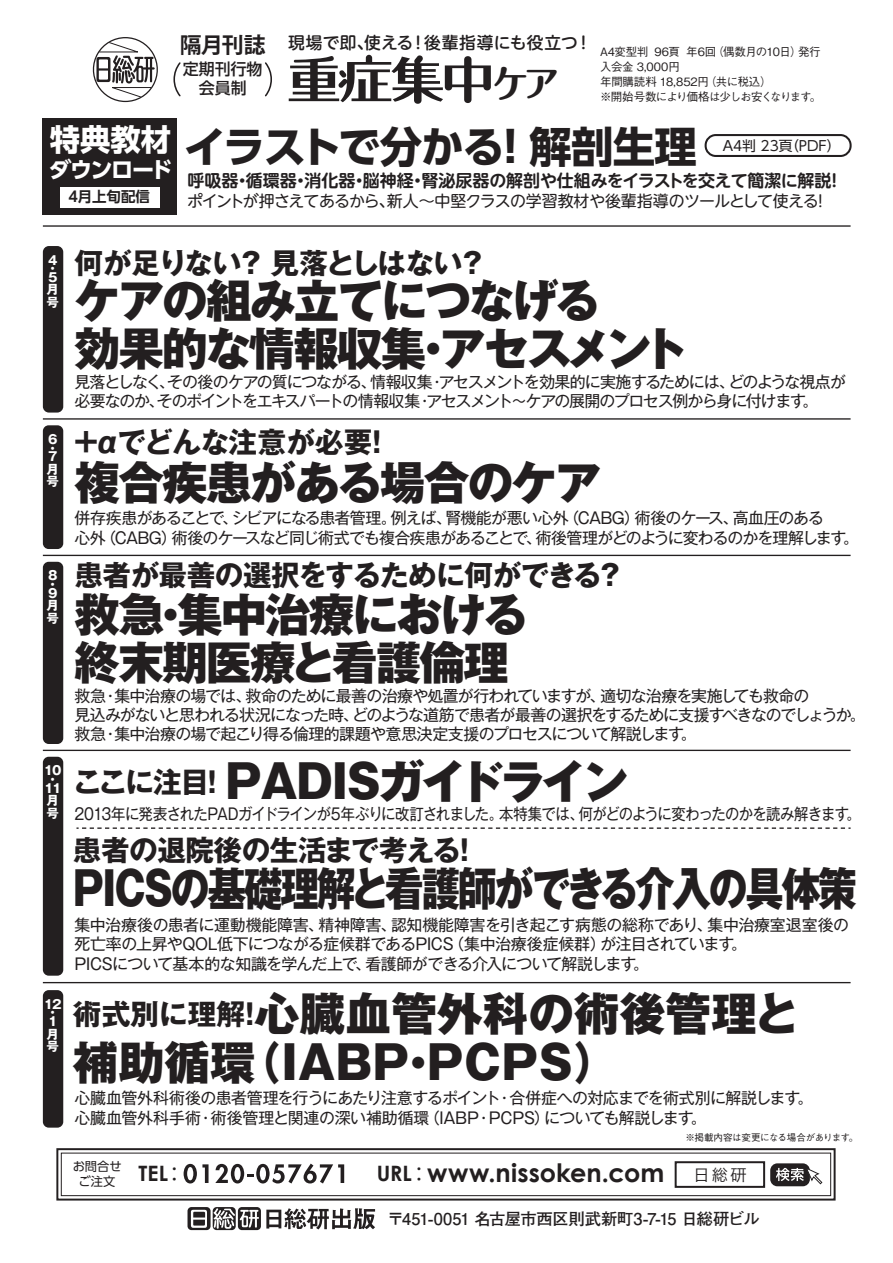
<style>
.page{position:relative;width:893px;height:1263px;background:#fff}
.page>*{position:absolute;margin:0;border:0;box-sizing:border-box;transform-origin:0 0}
.t1{font:800 45.75px/47.8px "Gothic MB101 Pro";letter-spacing:-.04em;color:#231f20}
.t2{font:800 45.75px/48.4px "Gothic MB101 Pro";color:#231f20}
.t3{font:800 45.75px "Gothic MB101 Pro";letter-spacing:-.06em;color:#231f20;scale:.85 1}
.t4{font:800 45.75px "Gothic MB101 Pro";letter-spacing:-.06em;color:#231f20}
.t5{font:700 42.45px "UD Shin Go Pro";letter-spacing:-.03em;color:#231f20}
.t6{font:700 37.95px "Maru Fo Pro";color:#231f20;scale:.95 1}
.t7{font:700 30.3px "UD Shin Go Pro";color:#fff}
.t8{font:700 28.65px "Gothic MB101 Pro";letter-spacing:-.02em;color:#231f20}
.t9{font:700 25.5px "Century Gothic";color:#231f20}
.t10{font:700 22.2px "UD Shin Go Pro";letter-spacing:-.065em;color:#fff}
.t11{font:700 21.9px "Koz Go Std";color:#231f20}
.t12{font:700 16.95px "UD Shin M Go Pro De";letter-spacing:-.005em;color:#231f20}
.t13{font:500 16.8px "UD Shin M Go Pro";letter-spacing:.015em;color:#231f20}
.t14{font:700 16.35px "Futo Go B101 Pro";letter-spacing:-.03em;color:#231f20}
.t15{font:16.2px "Hira Kaku Pro W3";color:#231f20}
.t16{font:15.9px/19.2px "Gothic MB101 Pro";letter-spacing:-.05em;color:#231f20}
.t17{font:15.9px/19.6px "Gothic MB101 Pro";letter-spacing:-.03em;color:#231f20}
.t18{font:15.9px/19.2px "Gothic MB101 Pro";letter-spacing:-.075em;color:#231f20}
.t19{font:15.9px/20.2px "Gothic MB101 Pro";letter-spacing:-.025em;color:#231f20}
.t20{font:15.9px "Gothic MB101 Pro";letter-spacing:-.05em;color:#231f20;scale:.9 1}
.t21{font:15.9px "UD Shin M Go Pro";letter-spacing:-.05em;color:#231f20}
.t22{font:500 15.9px/19.4px "UD Shin Go Pro";color:#231f20;text-align:center}
.t23{font:700 14.4px "UD Shin Go Pro De";color:#231f20}
.t24{font:13.8px "UD Shin Go Pro";letter-spacing:-.005em;color:#231f20}
.t25{font:700 12.45px/8.7px "Gothic MB101 Pro";color:#fff}
.t26{font:12.3px/14.7px "UD Shin Go Pro";color:#231f20}
.t27{font:500 11.4px/14.9px "Gothic BBB Pro";letter-spacing:-.035em;color:#231f20}
.t28{font:500 9.6px "Gothic BBB Pro";letter-spacing:-.04em;color:#231f20}
.s1{font-weight:700;font-size:28.65px}
.s2{font-size:21.15px}
.s3{font-family:"Koz Go Pro";font-weight:400;font-size:21.15px}
</style>
<div class="page">
<hr style="left:43px;top:225px;width:808px;height:2px;background:#231f20">
<div style="left:43px;top:118px;width:134px;height:96px;background:#231f20"></div>
<div style="left:43px;top:246px;width:20px;height:167px;background:#231f20;border-radius:6px"></div>
<hr style="left:43px;top:418px;width:808px;height:2px;background:#231f20">
<hr style="left:43px;top:555px;width:808px;height:1px;background:#231f20">
<div style="left:43px;top:425px;width:20px;height:124px;background:#231f20;border-radius:6px"></div>
<hr style="left:43px;top:750px;width:808px;height:1px;background:#231f20">
<hr style="left:43px;top:982px;width:808px;height:1px;background:#231f20">
<svg style="left:76px;top:827px;width:775px;height:2px"></svg>
<div style="left:43px;top:562px;width:20px;height:182px;background:#231f20;border-radius:6px"></div>
<div style="left:43px;top:757px;width:20px;height:219px;background:#231f20;border-radius:6px"></div>
<div style="left:43px;top:990px;width:20px;height:137px;background:#231f20;border-radius:6px"></div>
<div style="left:705px;top:134px;width:147px;height:23px;border:2px solid #231f20;border-radius:10px"></div>
<div style="left:60px;top:187px;width:100px;height:20px;background:#fff"></div>
<svg style="left:188px;top:1207px;width:187px;height:23px"></svg>
<div style="left:675px;top:1161px;width:90px;height:27px;border:2px solid #231f20"></div>
<div style="left:770px;top:1163px;width:40px;height:23px;background:#231f20;border-radius:7px"></div>
<svg style="left:776px;top:1166px;width:47px;height:19px"></svg>
<div style="left:56px;top:1148px;width:780px;height:52px;border:2px solid #231f20"></div>
<div style="left:61px;top:1153px;width:770px;height:43px;border:1px solid #231f20"></div>
<svg style="left:184px;top:1164px;width:25px;height:19px"></svg>
<svg style="left:215px;top:1163px;width:129px;height:20px"></svg>
<svg style="left:289px;top:55px;width:202px;height:49px"></svg>
<svg style="left:92px;top:37px;width:66px;height:66px"></svg>
<svg style="left:173px;top:62px;width:8px;height:35px"></svg>
<svg style="left:265px;top:62px;width:7px;height:35px"></svg>
<h3 class="t11" style="left:180px;top:31px;width:87px">隔月刊誌</h3>
<p class="t22" style="left:183px;top:59px;width:81px">定期刊行物会員制</p>
<p class="t13" style="left:288px;top:29px;width:305px">現場で即､使える！後輩指導にも役立つ！</p>
<h3 class="t6" style="left:493px;top:53px;width:72px">ケア</h3>
<p class="t27" style="left:600px;top:43px;width:222px">A4変型判 96頁 年6回（偶数月の10日）発行入会金 3,000円<br>年間購読料 18,852円（共に税込）<br>※開始号数により価格は少しお安くなります。</p>
<h3 class="t7" style="left:50px;top:115px;width:123px">特典教材</h3>
<h2 class="t5" style="left:151px;top:112px;width:548px"><sub>ド</sub>イラストで分かる！解剖生理</h2>
<p class="t24" style="left:723px;top:135px;width:119px">A4判 23頁（PDF）</p>
<h3 class="t10" style="left:50px;top:152px;width:106px">ダウンロー</h3>
<p class="t12" style="left:187px;top:167px;width:657px">呼吸器・循環器・消化器・脳神経・腎泌尿器の解剖や仕組みをイラストを交えて簡潔に解説！</p>
<p class="t21" style="left:187px;top:188px;width:643px">ポイントが押さえてあるから､新人～中堅クラスの学習教材や後輩指導のツールとして使える！</p>
<p class="t23" style="left:68px;top:185px;width:83px">4月上旬配信</p>
<p class="t25" style="left:48px;top:254px;width:11px">4</p>
<p class="t25" style="left:47px;top:263px;width:12px">・<br>5</p>
<p class="t25" style="left:47px;top:282px;width:13px;line-height:12.8px">月号</p>
<p class="t25" style="left:48px;top:433px;width:11px">6</p>
<p class="t25" style="left:47px;top:442px;width:12px">・<br>7</p>
<p class="t25" style="left:47px;top:461px;width:13px;line-height:12.8px">月号</p>
<p class="t25" style="left:48px;top:570px;width:11px">8</p>
<p class="t25" style="left:47px;top:578px;width:12px">・<br>9</p>
<p class="t25" style="left:47px;top:597px;width:13px;line-height:12.8px">月号</p>
<p class="t25" style="left:44px;top:765px;width:19px">10</p>
<p class="t25" style="left:44px;top:773px;width:19px">・<br>11</p>
<p class="t25" style="left:47px;top:792px;width:13px;line-height:12.8px">月号</p>
<p class="t25" style="left:44px;top:998px;width:19px">12</p>
<p class="t25" style="left:47px;top:1007px;width:13px">・<br>1</p>
<p class="t25" style="left:47px;top:1026px;width:13px;line-height:12.8px">月号</p>
<h3 class="t8" style="left:74px;top:239px;width:414px">何が足りない？ 見落としはない？</h3>
<h1 class="t1" style="left:74px;top:271px;width:616px">ケアの組み立てにつなげる<br>効果的な情報収集・アセスメント</h1>
<p class="t18" style="left:74px;top:370px;width:773px">見落としなく、その後のケアの質につながる、情報収集・アセスメントを効果的に実施するためには、どのような視点が必要なのか、そのポイントをエキスパートの情報収集・アセスメント～ケアの展開のプロセス例から身に付けます。</p>
<h3 class="t8" style="left:72px;top:418px;width:321px">＋αでどんな注意が必要！</h3>
<h1 class="t1" style="left:74px;top:453px;width:528px">複合疾患がある場合のケア</h1>
<p class="t16" style="left:74px;top:506px;width:786px;line-height:20.2px">併存疾患があることで、シビアになる患者管理。例えば、腎機能が悪い心外（CABG）術後のケース、高血圧のある<br>心外（CABG）術後のケースなど同じ術式でも複合疾患があることで、術後管理がどのように変わるのかを理解します。</p>
<h3 class="t8" style="left:74px;top:551px;width:552px">患者が最善の選択をするために何ができる？</h3>
<h1 class="t1" style="left:74px;top:585px;width:456px">救急・集中治療における終末期医療と看護倫理</h1>
<p class="t16" style="left:74px;top:684px;width:793px">救急・集中治療の場では、救命のために最善の治療や処置が行われていますが、適切な治療を実施しても救命の<br>見込みがないと思われる状況になった時、どのような道筋で患者が最善の選択をするために支援すべきなのでしょうか。救急・集中治療の場で起こり得る倫理的課題や意思決定支援のプロセスについて解説します。</p>
<h1 class="t4" style="left:73px;top:743px;width:557px"><span class="s1">ここに注目！</span>PADISガイドライン</h1>
<p class="t20" style="left:74px;top:800px;width:875px">2013年に発表されたPADガイドラインが5年ぶりに改訂されました。本特集では、何がどのように変わったのかを読み解きます。</p>
<h3 class="t8" style="left:73px;top:826px;width:407px">患者の退院後の生活まで考える！</h3>
<h1 class="t3" style="left:73px;top:850px;width:924px">PICSの基礎理解と看護師ができる介入の具体策</h1>
<p class="t17" style="left:74px;top:913px;width:776px">集中治療後の患者に運動機能障害、精神障害、認知機能障害を引き起こす病態の総称であり、集中治療室退室後の死亡率の上昇やQOL低下につながる症候群であるPICS（集中治療後症候群）が注目されています。<br>PICSについて基本的な知識を学んだ上で、看護師ができる介入について解説します。</p>
<h1 class="t2" style="left:73px;top:984px;width:728px"><span class="s1">術式別に理解！</span>心臓血管外科の術後管理と補助循環（IABP・PCPS）</h1>
<p class="t19" style="left:74px;top:1085px;width:740px">心臓血管外科術後の患者管理を行うにあたり注意するポイント・合併症への対応までを術式別に解説します。心臓血管外科手術・術後管理と関連の深い補助循環（IABP・PCPS）についても解説します。</p>
<p class="t26" style="left:79px;top:1159px;width:108px;text-indent:-6px">お問合せ<br>ご注文 <sup>TEL</sup><sup>：</sup></p>
<h3 class="t9" style="left:377px;top:1153px;width:289px"><span class="s2">URL</span><span class="s3">：</span>www.nissoken.com</h3>
<p class="t28" style="left:685px;top:1130px;width:174px">※掲載内容は変更になる場合があります。</p>
<p class="t15" style="left:693px;top:1160px;width:55px">日総研</p>
<p class="t14" style="left:387px;top:1206px;width:374px">〒451-0051 名古屋市西区則武新町3-7-15 日総研ビル</p>
</div>
